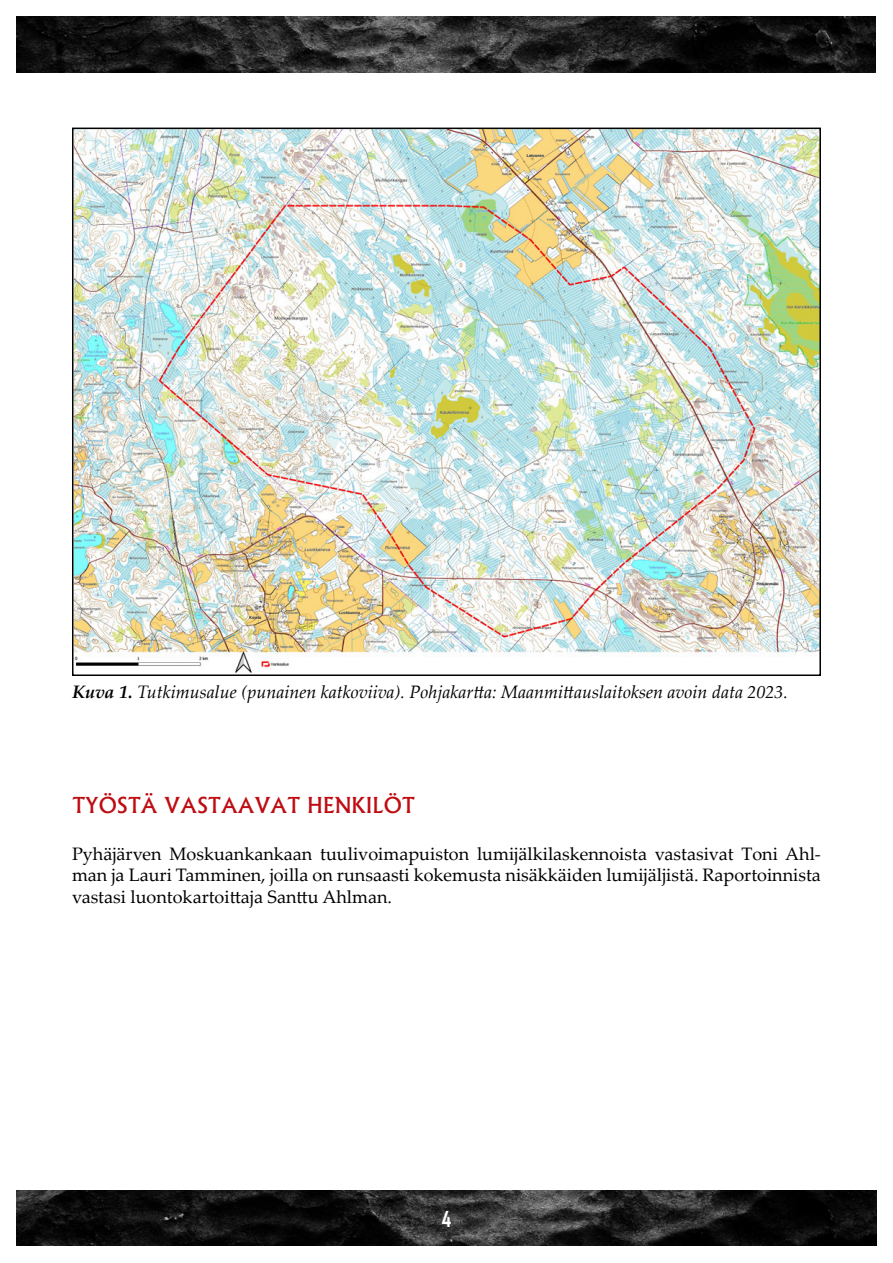
<style>
.page{position:relative;width:893px;height:1263px;background:#fff}
.page>*{position:absolute;margin:0;border:0;box-sizing:border-box;transform-origin:0 0}
.Perusotsikko{font:500 21px "Albertus";color:#bf0c12}
.t1{font:700 21px "Agency FB";color:#fff}
.Perusteksti{font:18px/21.6px "Palatino Linotype";color:#000;text-align:justify}
.Perusteksti-2{font:italic 18px "Palatino Linotype";color:#000}
.s1{font-weight:700}
</style>
<div class="page">
<img style="left:17px;top:1191px;width:859px;height:55px">
<img style="left:17px;top:17px;width:859px;height:55px">
<img style="left:75px;top:131px;width:743px;height:542px">
<p class="Perusteksti-2" style="left:72px;top:679px;width:718px"><span class="s1">Kuva 1.</span> Tutkimusalue (punainen katkoviiva). Pohjakartta: Maanmittauslaitoksen avoin data 2023.</p>
<p class="Perusotsikko" style="left:72px;top:792px;width:345px">TYÖSTÄ VASTAAVAT HENKILÖT</p>
<p class="Perusteksti" style="left:72px;top:842px;width:750px">Pyhäjärven Moskuankankaan tuulivoimapuiston lumijälkilaskennoista vastasivat Toni Ahl&shy;man ja Lauri Tamminen, joilla on runsaasti kokemusta nisäkkäiden lumijäljistä. Raportoinnista vastasi luontokartoittaja Santtu Ahlman.</p>
<p class="t1" style="left:442px;top:1206px;width:11px">4</p>
</div>
